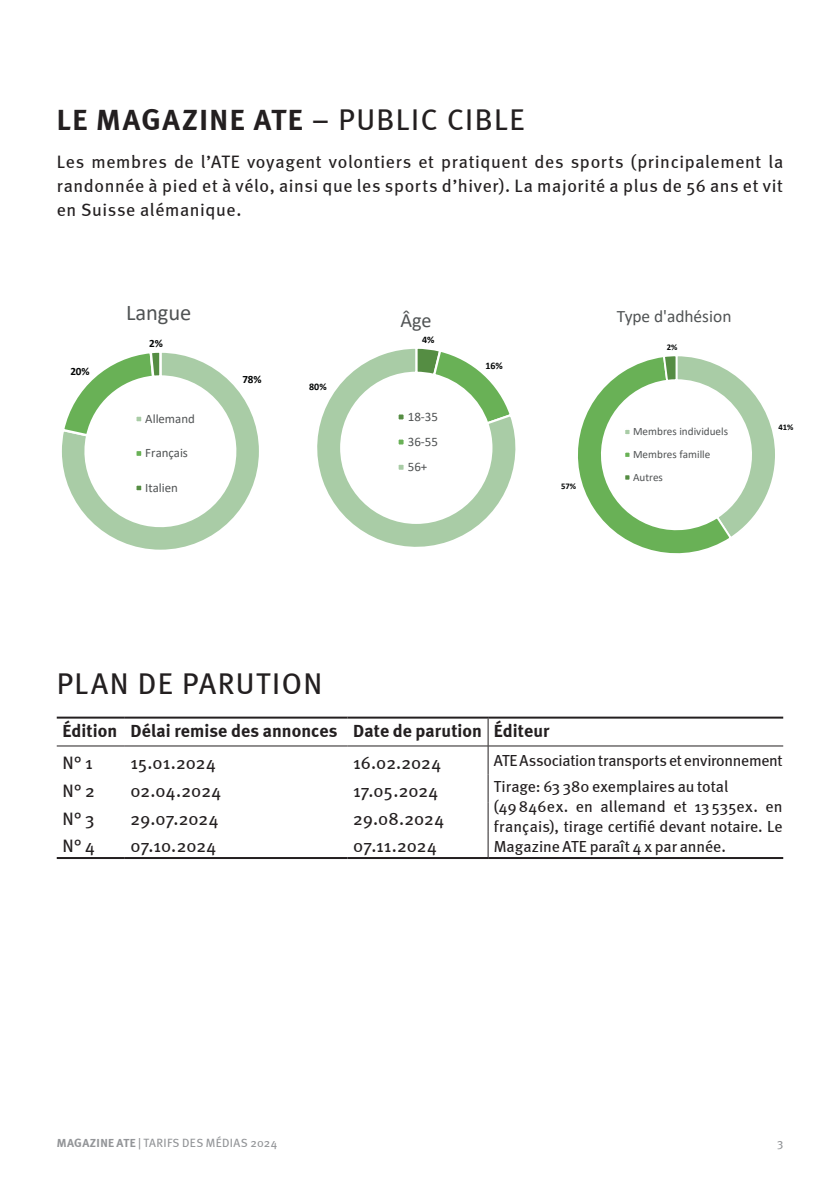
<style>
.page{position:relative;width:840px;height:1191px;background:#fff}
.page>*{position:absolute;margin:0;border:0;box-sizing:border-box;transform-origin:0 0}
.t1{font:700 30px "Meta";letter-spacing:.05em;color:#231f20}
.t2{font:30px "Meta";letter-spacing:.05em;color:#231f20}
.t3{font:22.4px "Calibri";color:#505354}
.t4{font:20.2px "Calibri";color:#505354}
.t5{font:18px/24px "Meta";letter-spacing:.025em;color:#231f20;text-align:justify}
.t6{font:700 18px "Meta";letter-spacing:.005em;color:#231f20}
.t7{font:17.4px "Calibri";color:#505354}
.t8{font:16px/20px "Meta";letter-spacing:-.01em;color:#231f20}
.t9{font:13px/25.2px "Calibri";color:#505354;text-align:justify}
.t10{font:12.8px "Calibri";letter-spacing:-.005em;color:#505354}
.t11{font:12px "Meta";letter-spacing:.03em;color:#939598}
.t12{font:11.2px/22.8px "Calibri";color:#505354}
.t13{font:700 11.2px "Calibri";color:#030505}
.t14{font:700 10px "Calibri";color:#030505}
.t15{font:700 8.6px "Calibri";color:#030505}
.s1{font-weight:400}
.s2{font-weight:700}
</style>
<div class="page">
<hr style="left:57px;top:716px;width:68px;height:2px;background:#231f20">
<hr style="left:125px;top:716px;width:222px;height:2px;background:#231f20">
<hr style="left:347px;top:716px;width:141px;height:2px;background:#231f20">
<hr style="left:488px;top:716px;width:294px;height:2px;background:#231f20">
<hr style="left:57px;top:857px;width:68px;height:2px;background:#231f20">
<hr style="left:125px;top:857px;width:222px;height:2px;background:#231f20">
<hr style="left:347px;top:857px;width:141px;height:2px;background:#231f20">
<hr style="left:488px;top:857px;width:294px;height:2px;background:#231f20">
<hr style="left:57px;top:745px;width:68px;height:1px;background:#231f20">
<hr style="left:125px;top:745px;width:222px;height:1px;background:#231f20">
<hr style="left:347px;top:745px;width:141px;height:1px;background:#231f20">
<hr style="left:488px;top:745px;width:294px;height:1px;background:#231f20">
<svg style="left:487px;top:718px;width:1px;height:139px"></svg>
<svg style="left:317px;top:348px;width:199px;height:199px"></svg>
<svg style="left:62px;top:352px;width:197px;height:198px"></svg>
<svg style="left:578px;top:356px;width:197px;height:198px"></svg>
<h1 class="t1" style="left:57px;top:102px;width:469px">LE MAGAZINE ATE <span class="s1">– PUBLIC CIBLE</span></h1>
<p class="t5" style="left:57px;top:150px;width:727px">Les membres de l’ATE voyagent volontiers et pratiquent des sports (principalement la randonnée à pied et à vélo, ainsi que les sports d’hiver). La majorité a plus de 56 ans et vit en Suisse alémanique.</p>
<p class="t13" style="left:70px;top:364px;width:21px">20%</p>
<p class="t3" style="left:126px;top:297px;width:67px">Langue</p>
<p class="t13" style="left:149px;top:335px;width:15px">2%</p>
<p class="t10" style="left:145px;top:409px;width:51px">Allemand</p>
<p class="t10" style="left:145px;top:444px;width:44px">Français</p>
<p class="t10" style="left:145px;top:478px;width:34px">Italien</p>
<p class="t13" style="left:242px;top:371px;width:21px">78%</p>
<p class="t14" style="left:309px;top:380px;width:19px">80%</p>
<p class="t4" style="left:400px;top:306px;width:33px">Âge</p>
<p class="t14" style="left:422px;top:332px;width:14px">4%</p>
<p class="t9" style="left:407px;top:403px;width:32px">18-35<br>36-55<br>56+</p>
<p class="t14" style="left:485px;top:359px;width:19px">16%</p>
<p class="t15" style="left:561px;top:480px;width:16px">57%</p>
<p class="t7" style="left:616px;top:304px;width:116px">Type d'adhésion</p>
<p class="t15" style="left:666px;top:341px;width:12px">2%</p>
<p class="t12" style="left:632px;top:420px;width:96px">Membres individuels<br>Membres famille<br>Autres</p>
<p class="t15" style="left:778px;top:421px;width:16px">41%</p>
<h1 class="t2" style="left:57px;top:666px;width:267px">PLAN DE PARUTION</h1>
<p class="t6" style="left:62px;top:720px;width:488px">Édition Délai remise des annonces Date de parution Éditeur</p>
<p class="t5" style="left:62px;top:750px;width:32px">N° 1</p>
<p class="t5" style="left:130px;top:750px;width:87px">15.01.2024</p>
<p class="t5" style="left:353px;top:750px;width:89px">16.02.2024</p>
<p class="t8" style="left:493px;top:747px;width:290px;line-height:25.6px">ATE Association transports et environnement<br>Tirage: 63 380 exemplaires au total</p>
<p class="t8" style="left:493px;top:796px;width:290px;text-align:justify">(49846ex. en allemand et 13 535ex. en français), tirage certifié devant notaire. Le Magazine ATE paraît 4 x par année.</p>
<p class="t5" style="left:62px;top:778px;width:34px">N° 2</p>
<p class="t5" style="left:130px;top:778px;width:92px">02.04.2024</p>
<p class="t5" style="left:353px;top:778px;width:87px">17.05.2024</p>
<p class="t5" style="left:62px;top:806px;width:34px">N° 3</p>
<p class="t5" style="left:130px;top:806px;width:90px">29.07.2024</p>
<p class="t5" style="left:353px;top:806px;width:92px">29.08.2024</p>
<p class="t5" style="left:62px;top:834px;width:34px">N° 4</p>
<p class="t5" style="left:130px;top:834px;width:87px">07.10.2024</p>
<p class="t5" style="left:353px;top:834px;width:85px">07.11.2024</p>
<p class="t11" style="left:57px;top:1135px;width:222px"><span class="s2">MAGAZINE ATE</span> | TARIFS DES MÉDIAS 2024</p>
<p class="t11" style="left:776px;top:1135px;width:8px">3</p>
</div>
